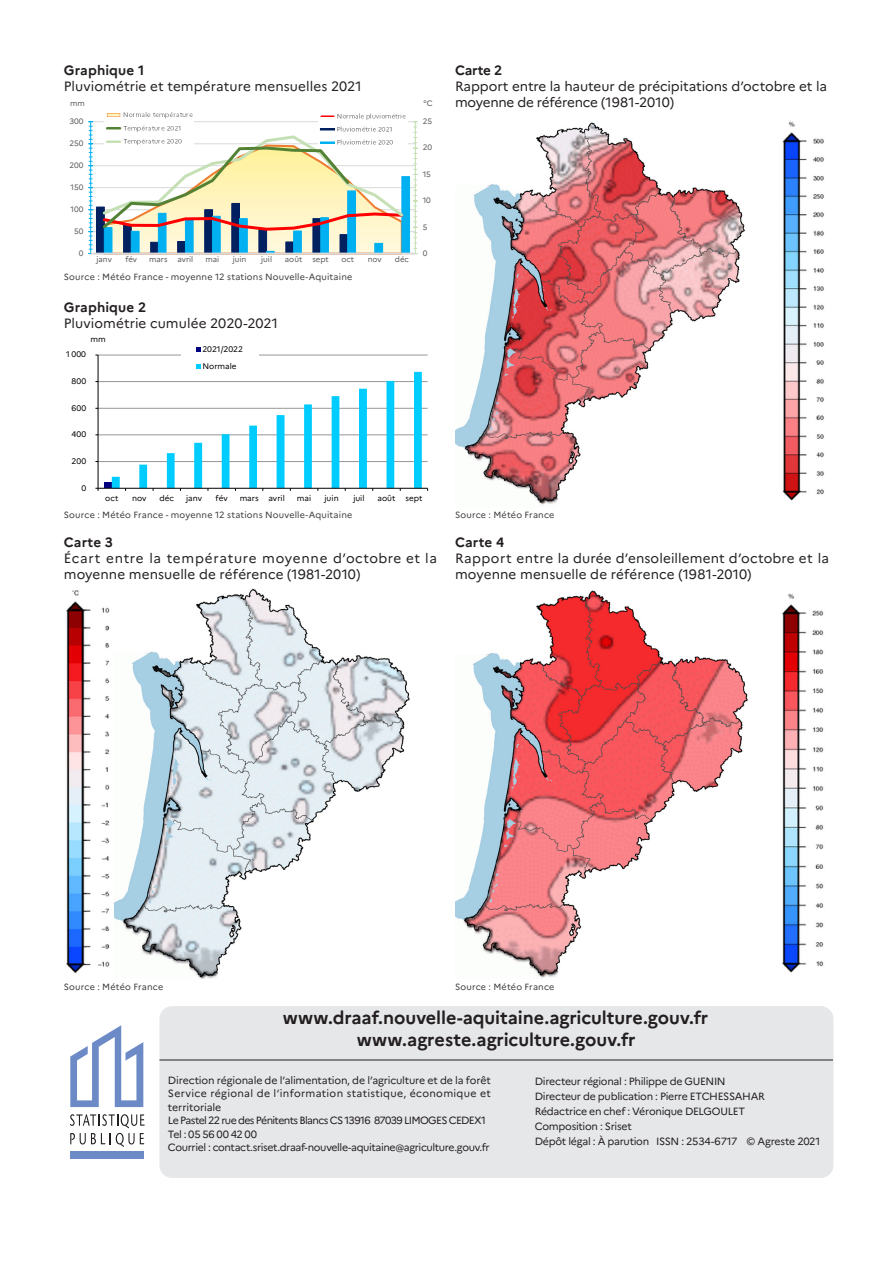
<style>
.page{position:relative;width:893px;height:1263px;background:#fff}
.page>*{position:absolute;margin:0;border:0;box-sizing:border-box;transform-origin:0 0}
.t1{font:700 18px/21.6px "Marianne";letter-spacing:-.005em;color:#231f20;text-align:center}
.t2{font:13.5px/16.2px "Marianne";letter-spacing:.005em;color:#231f20}
.t3{font:13.5px/16.2px "Marianne";letter-spacing:.025em;color:#231f20}
.t4{font:700 13.5px "Marianne";letter-spacing:.01em;color:#231f20}
.t5{font:10.5px/13.5px "Marianne";letter-spacing:-.025em;color:#231f20}
.t6{font:9px "Marianne";letter-spacing:.02em;color:#3e3e3f}
.t7{font:8.1px/16.8px "Marianne";color:#000}
.t8{font:7.8px "Marianne";color:#595959}
</style>
<div class="page">
<div style="left:159px;top:1006px;width:674px;height:172px;background:#e6e7e9;border-radius:13px"></div>
<hr style="left:159px;top:1059px;width:674px;height:1px;background:#231f20">
<div style="left:70px;top:1151px;width:74px;height:8px;background:#6c8bc6"></div>
<svg style="left:70px;top:1114px;width:75px;height:33px"></svg>
<svg style="left:70px;top:1025px;width:73px;height:82px"></svg>
<hr style="left:91px;top:253px;width:324px;height:2px;background:#d9d9d9">
<svg style="left:88px;top:121px;width:330px;height:133px"></svg>
<img style="left:782px;top:121px;width:42px;height:380px">
<img style="left:455px;top:122px;width:290px;height:384px">
<hr style="left:98px;top:461px;width:330px;height:1px;background:#969696">
<hr style="left:98px;top:435px;width:330px;height:1px;background:#969696">
<hr style="left:98px;top:408px;width:330px;height:1px;background:#969696">
<hr style="left:98px;top:381px;width:330px;height:1px;background:#969696">
<hr style="left:98px;top:355px;width:330px;height:1px;background:#969696">
<div style="left:104px;top:482px;width:8px;height:6px;background:#000080"></div>
<hr style="left:98px;top:355px;width:1px;height:133px;background:#000">
<hr style="left:98px;top:488px;width:330px;height:1px;background:#000">
<div style="left:181px;top:341px;width:77px;height:34px;background:#fff"></div>
<svg style="left:196px;top:348px;width:5px;height:4px"></svg>
<svg style="left:112px;top:365px;width:316px;height:126px"></svg>
<img style="left:104px;top:112px;width:89px;height:32px">
<img style="left:114px;top:588px;width:296px;height:391px">
<img style="left:66px;top:590px;width:44px;height:384px">
<img style="left:318px;top:113px;width:89px;height:33px">
<img style="left:455px;top:590px;width:293px;height:388px">
<img style="left:782px;top:593px;width:42px;height:380px">
<p class="t4" style="left:64px;top:62px;width:82px">Graphique 1</p>
<p class="t2" style="left:64px;top:78px;width:300px">Pluviométrie et température mensuelles 2021</p>
<p class="t8" style="left:70px;top:98px;width:16px">mm</p>
<p class="t8" style="left:423px;top:98px;width:11px">°C</p>
<p class="t8" style="left:69px;top:117px;width:16px">300</p>
<p class="t8" style="left:69px;top:138px;width:16px">250</p>
<p class="t8" style="left:69px;top:160px;width:16px">200</p>
<p class="t8" style="left:70px;top:182px;width:14px">150</p>
<p class="t8" style="left:70px;top:204px;width:14px">100</p>
<p class="t8" style="left:74px;top:226px;width:11px">50</p>
<p class="t8" style="left:79px;top:248px;width:6px">0</p>
<p class="t8" style="left:96px;top:255px;width:17px">janv</p>
<p class="t8" style="left:125px;top:255px;width:13px">fév</p>
<p class="t8" style="left:149px;top:255px;width:20px">mars</p>
<p class="t8" style="left:177px;top:255px;width:17px">avril</p>
<p class="t8" style="left:206px;top:255px;width:15px">mai</p>
<p class="t8" style="left:233px;top:255px;width:15px">juin</p>
<p class="t8" style="left:261px;top:255px;width:13px">juil</p>
<p class="t8" style="left:285px;top:255px;width:19px">août</p>
<p class="t8" style="left:312px;top:255px;width:18px">sept</p>
<p class="t8" style="left:341px;top:255px;width:14px">oct</p>
<p class="t8" style="left:368px;top:255px;width:16px">nov</p>
<p class="t8" style="left:395px;top:255px;width:16px">déc</p>
<p class="t6" style="left:64px;top:272px;width:290px">Source : Météo France - moyenne 12 stations Nouvelle-Aquitaine</p>
<p class="t4" style="left:64px;top:299px;width:84px">Graphique 2</p>
<p class="t2" style="left:64px;top:315px;width:216px">Pluviométrie cumulée 2020-2021</p>
<p class="t7" style="left:90px;top:331px;width:17px">mm</p>
<p class="t7" style="left:66px;top:346px;width:22px">1 000</p>
<p class="t7" style="left:72px;top:373px;width:16px">800</p>
<p class="t7" style="left:72px;top:399px;width:16px">600</p>
<p class="t7" style="left:72px;top:426px;width:16px">400</p>
<p class="t7" style="left:72px;top:453px;width:16px">200</p>
<p class="t7" style="left:81px;top:479px;width:6px">0</p>
<p class="t7" style="left:202px;top:341px;width:42px">2021/2022<br>Normale</p>
<p class="t8" style="left:423px;top:117px;width:11px">25</p>
<p class="t8" style="left:423px;top:143px;width:11px">20</p>
<p class="t8" style="left:423px;top:169px;width:10px">15</p>
<p class="t8" style="left:423px;top:196px;width:10px">10</p>
<p class="t8" style="left:423px;top:222px;width:6px">5</p>
<p class="t8" style="left:423px;top:248px;width:6px">0</p>
<p class="t7" style="left:105px;top:490px;width:15px">oct</p>
<p class="t7" style="left:132px;top:490px;width:16px">nov</p>
<p class="t7" style="left:159px;top:490px;width:16px">déc</p>
<p class="t7" style="left:186px;top:490px;width:17px">janv</p>
<p class="t7" style="left:216px;top:490px;width:14px">fév</p>
<p class="t7" style="left:240px;top:490px;width:47px">mars avril</p>
<p class="t7" style="left:297px;top:490px;width:16px">mai</p>
<p class="t7" style="left:324px;top:490px;width:16px">juin</p>
<p class="t7" style="left:353px;top:490px;width:13px">juil</p>
<p class="t7" style="left:377px;top:490px;width:46px">août sept</p>
<p class="t6" style="left:64px;top:510px;width:290px">Source : Météo France - moyenne 12 stations Nouvelle-Aquitaine</p>
<p class="t4" style="left:64px;top:534px;width:51px">Carte 3</p>
<p class="t3" style="left:64px;top:550px;width:375px">Écart entre la température moyenne d’octobre et la moyenne mensuelle de référence (1981-2010)</p>
<p class="t4" style="left:455px;top:62px;width:49px">Carte 2</p>
<p class="t2" style="left:455px;top:78px;width:373px">Rapport entre la hauteur de précipitations d’octobre et la moyenne de référence (1981-2010)</p>
<p class="t6" style="left:455px;top:510px;width:101px">Source : Météo France</p>
<p class="t4" style="left:455px;top:534px;width:51px">Carte 4</p>
<p class="t2" style="left:455px;top:550px;width:376px">Rapport entre la durée d’ensoleillement d’octobre et la moyenne mensuelle de référence (1981-2010)</p>
<p class="t6" style="left:64px;top:982px;width:101px">Source : Météo France</p>
<p class="t6" style="left:455px;top:982px;width:101px">Source : Météo France</p>
<h1 class="t1" style="left:283px;top:1007px;width:427px">www.draaf.nouvelle-aquitaine.agriculture.gouv.fr www.agreste.agriculture.gouv.fr</h1>
<p class="t5" style="left:168px;top:1073px;width:324px">Direction régionale de l’alimentation, de l’agriculture et de la forêt Service régional de l’information statistique, économique et territoriale<br>Le Pastel 22 rue des Pénitents Blancs CS 13916 87039 LIMOGES CEDEX1<br>Tel : 05 56 00 42 00<br>Courriel : contact.sriset.draaf-nouvelle-aquitaine@agriculture.gouv.fr</p>
<p class="t5" style="left:535px;top:1074px;width:287px;line-height:15px">Directeur régional : Philippe de GUENIN<br>Directeur de publication : Pierre ETCHESSAHAR<br>Rédactrice en chef : Véronique DELGOULET<br>Composition : Sriset<br>Dépôt légal : À parution ISSN : 2534-6717 © Agreste 2021</p>
</div>
